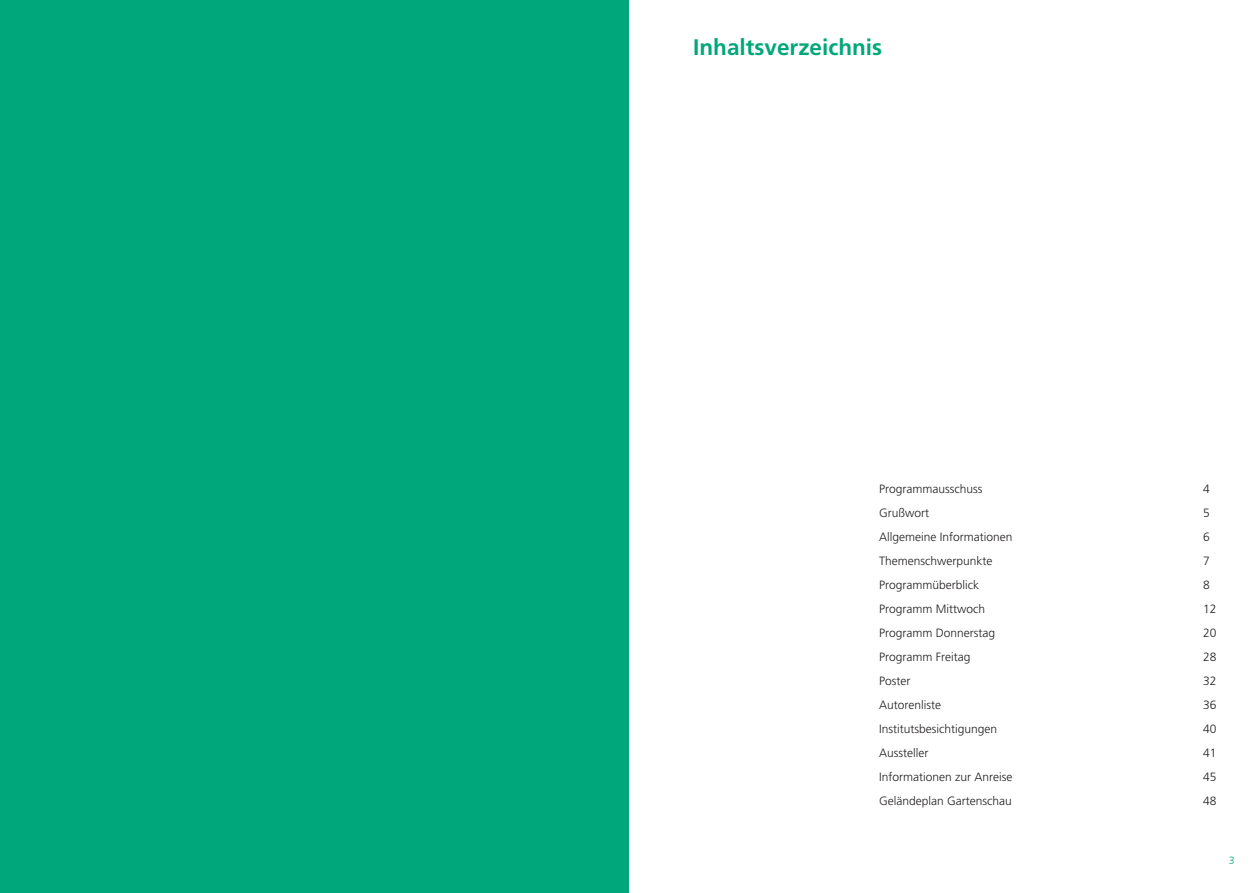
<style>
.page{position:relative;width:1259px;height:893px;background:#fff}
.page>*{position:absolute;margin:0;border:0;box-sizing:border-box;transform-origin:0 0}
.t1{font:700 22.5px "Frutiger LT Std";color:#00a77a}
.t2{font:300 12px "Frutiger LT Std";color:#231f20}
.t3{font:300 10.5px "Frutiger LT Std";color:#00a77a}
</style>
<div class="page">
<div style="left:0;top:0;width:628px;height:893px;background:#00a77a"></div>
<h1 class="t1" style="left:693px;top:34px;width:190px">Inhaltsverzeichnis</h1>
<p class="t2" style="left:879px;top:482px;width:105px">Programmausschuss</p>
<p class="t2" style="left:1203px;top:482px;width:8px">4</p>
<p class="t2" style="left:879px;top:506px;width:52px">Grußwort</p>
<p class="t2" style="left:1203px;top:506px;width:8px">5</p>
<p class="t2" style="left:879px;top:530px;width:135px">Allgemeine Informationen</p>
<p class="t2" style="left:1203px;top:530px;width:8px">6</p>
<p class="t2" style="left:879px;top:554px;width:115px">Themenschwerpunkte</p>
<p class="t2" style="left:1203px;top:554px;width:8px">7</p>
<p class="t2" style="left:879px;top:578px;width:101px">Programmüberblick</p>
<p class="t2" style="left:1203px;top:578px;width:8px">8</p>
<p class="t2" style="left:879px;top:602px;width:107px">Programm Mittwoch</p>
<p class="t2" style="left:1203px;top:602px;width:15px">12</p>
<p class="t2" style="left:879px;top:626px;width:118px">Programm Donnerstag</p>
<p class="t2" style="left:1203px;top:626px;width:15px">20</p>
<p class="t2" style="left:879px;top:650px;width:93px">Programm Freitag</p>
<p class="t2" style="left:1203px;top:650px;width:15px">28</p>
<p class="t2" style="left:879px;top:674px;width:33px">Poster</p>
<p class="t2" style="left:1203px;top:674px;width:15px">32</p>
<p class="t2" style="left:879px;top:698px;width:64px">Autorenliste</p>
<p class="t2" style="left:1203px;top:698px;width:15px">36</p>
<p class="t2" style="left:879px;top:722px;width:120px">Institutsbesichtigungen</p>
<p class="t2" style="left:1203px;top:722px;width:15px">40</p>
<p class="t2" style="left:879px;top:746px;width:51px">Aussteller</p>
<p class="t2" style="left:1203px;top:746px;width:15px">41</p>
<p class="t2" style="left:879px;top:770px;width:135px">Informationen zur Anreise</p>
<p class="t2" style="left:1203px;top:770px;width:15px">45</p>
<p class="t2" style="left:879px;top:794px;width:134px">Geländeplan Gartenschau</p>
<p class="t2" style="left:1203px;top:794px;width:15px">48</p>
<p class="t3" style="left:1228px;top:854px;width:7px">3</p>
</div>
